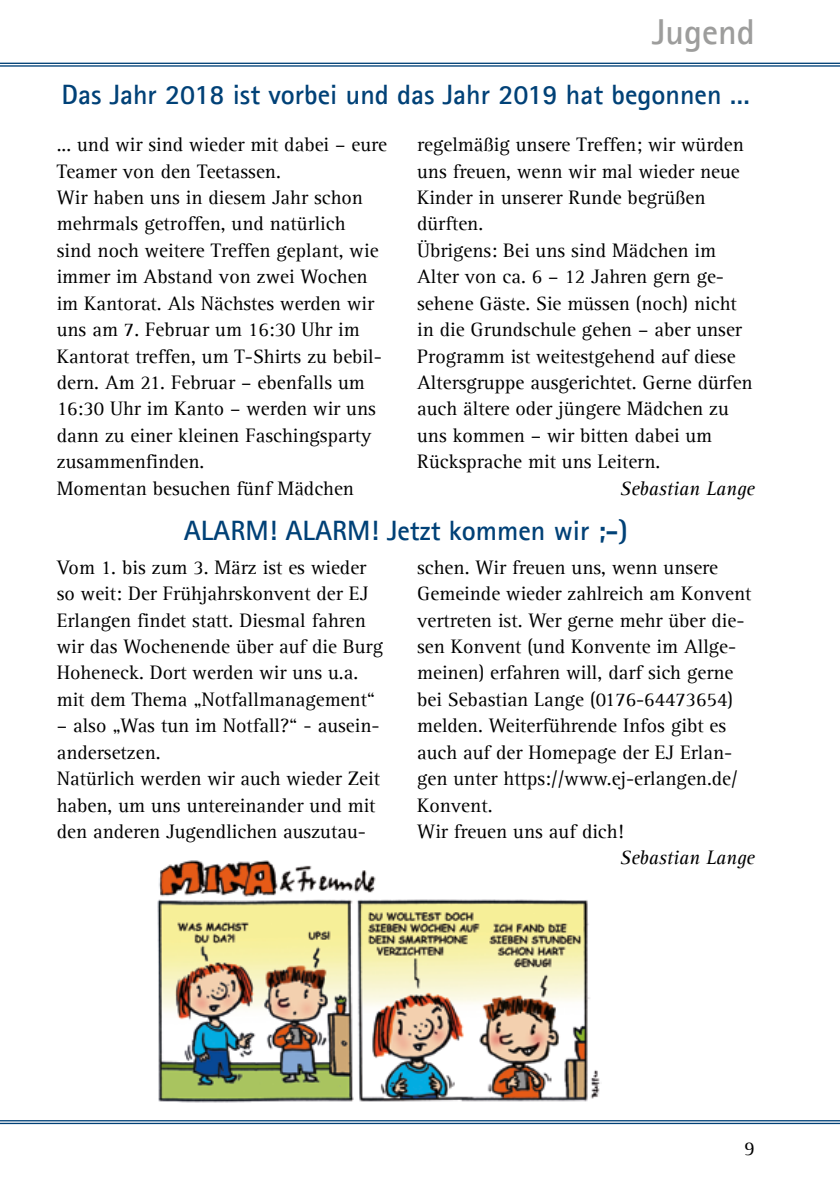
<style>
.page{position:relative;width:840px;height:1191px;background:#fff}
.page>*{position:absolute;margin:0;border:0;box-sizing:border-box;transform-origin:0 0}
.t1{font:700 36px "Agfa Rotis Sans Serif";color:#9d9d9c}
.t2{font:700 28px "Agfa Rotis Sans Serif";color:#004177}
.t3{font:20px/26.4px "Agfa Rotis Serif";color:#000}
.t4{font:italic 20px "Agfa Rotis Serif";color:#000}
</style>
<div class="page">
<hr style="left:0;top:63px;width:839px;height:1px;background:#004177">
<hr style="left:0;top:65px;width:839px;height:2px;background:#004177">
<hr style="left:0;top:1120px;width:839px;height:1px;background:#004177">
<hr style="left:0;top:1122px;width:839px;height:2px;background:#004177">
<img style="left:157px;top:860px;width:443px;height:243px">
<h1 class="t1" style="left:651px;top:9px;width:104px">Jugend</h1>
<h2 class="t2" style="left:61px;top:77px;width:689px">Das Jahr 2018 ist vorbei und das Jahr 2019 hat begonnen …</h2>
<p class="t3" style="left:57px;top:132px;width:332px">... und wir sind wieder mit dabei – eure Teamer von den Teetassen.<br>Wir haben uns in diesem Jahr schon mehrmals getroffen, und natürlich<br>sind noch weitere Treffen geplant, wie immer im Abstand von zwei Wochen im Kantorat. Als Nächstes werden wir uns am 7. Februar um 16:30 Uhr im Kantorat treffen, um T-Shirts zu bebil&shy;dern. Am 21. Februar – ebenfalls um 16:30 Uhr im Kanto – werden wir uns dann zu einer kleinen Faschingsparty zusammenfinden.<br>Momentan besuchen fünf Mädchen</p>
<p class="t3" style="left:417px;top:132px;width:337px">regelmäßig unsere Treffen; wir würden uns freuen, wenn wir mal wieder neue Kinder in unserer Runde begrüßen dürften.<br>Übrigens: Bei uns sind Mädchen im Alter von ca. 6 – 12 Jahren gern ge&shy;sehene Gäste. Sie müssen (noch) nicht in die Grundschule gehen – aber unser Programm ist weitestgehend auf diese Altersgruppe ausgerichtet. Gerne dürfen auch ältere oder jüngere Mädchen zu uns kommen – wir bitten dabei um Rücksprache mit uns Leitern.</p>
<p class="t4" style="left:619px;top:477px;width:136px">Sebastian Lange</p>
<h2 class="t2" style="left:184px;top:513px;width:445px">ALARM! ALARM! Jetzt kommen wir ;-)</h2>
<p class="t3" style="left:57px;top:554px;width:327px">Vom 1. bis zum 3. März ist es wieder so weit: Der Frühjahrskonvent der EJ Erlangen findet statt. Diesmal fahren wir das Wochenende über auf die Burg Hoheneck. Dort werden wir uns u.a. mit dem Thema „Notfallmanagement“</p>
<p class="t3" style="left:57px;top:713px;width:324px">– also „Was tun im Notfall?“ - ausein&shy;andersetzen.<br>Natürlich werden wir auch wieder Zeit haben, um uns untereinander und mit den anderen Jugendlichen auszutau-</p>
<p class="t3" style="left:417px;top:554px;width:336px">schen. Wir freuen uns, wenn unsere Gemeinde wieder zahlreich am Konvent vertreten ist. Wer gerne mehr über die&shy;sen Konvent (und Konvente im Allge&shy;meinen) erfahren will, darf sich gerne bei Sebastian Lange (0176-64473654) melden. Weiterführende Infos gibt es auch auf der Homepage der EJ Erlan&shy;gen unter https://www.ej-erlangen.de/ Konvent.<br>Wir freuen uns auf dich!</p>
<p class="t4" style="left:619px;top:846px;width:136px">Sebastian Lange</p>
<p class="t3" style="left:744px;top:1135px;width:12px">9</p>
</div>
